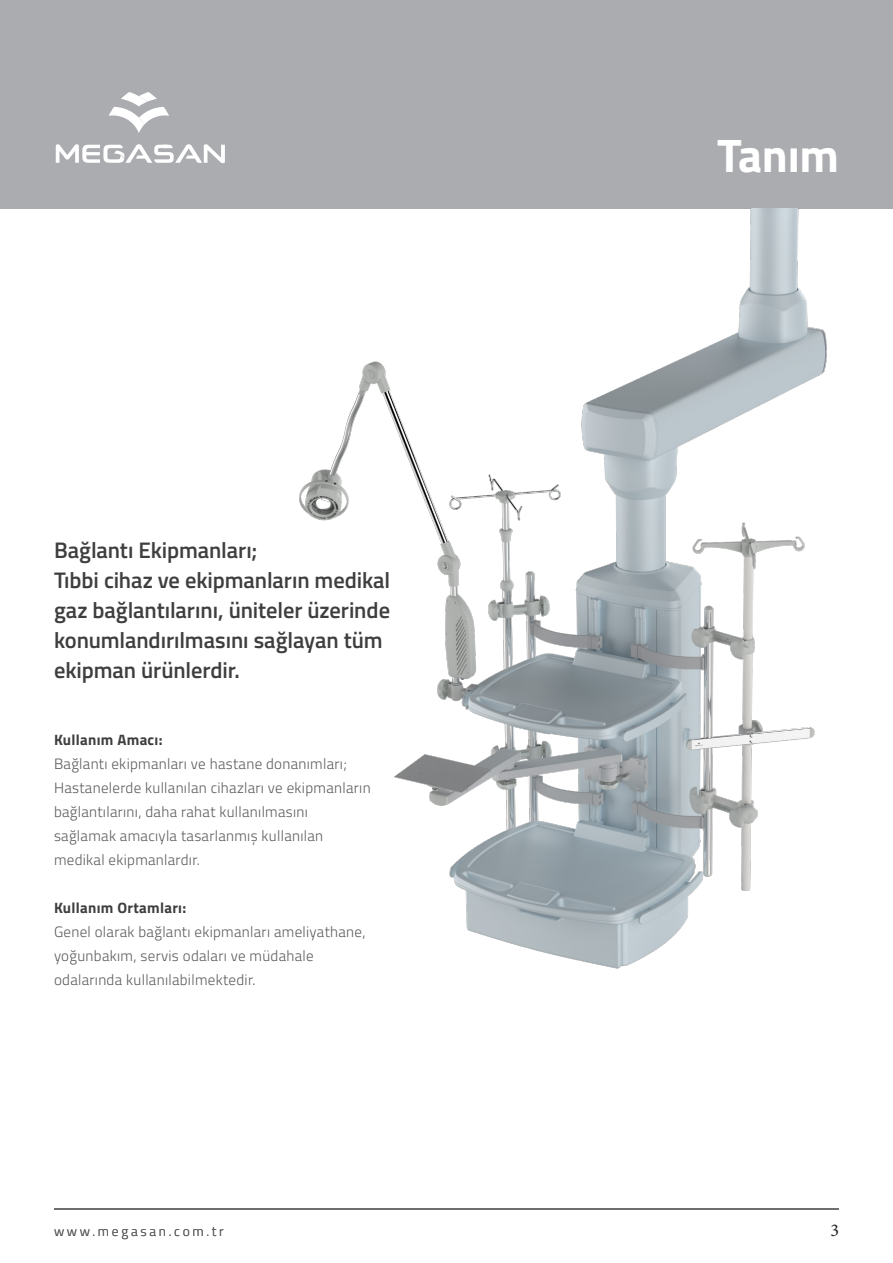
<style>
.page{position:relative;width:893px;height:1263px;background:#fff}
.page>*{position:absolute;margin:0;border:0;box-sizing:border-box;transform-origin:0 0}
.t1{font:700 47.1px "Titillium Web";letter-spacing:-.01em;color:#fff}
.t2{font:600 22.5px/30px "Titillium Web";letter-spacing:-.005em;color:#3e3e3f}
.t3{font:18px "Minion Pro";color:#231f20}
.t4{font:300 15px/24px "Titillium Web";letter-spacing:.02em;color:#5c5c5f}
.t5{font:700 15px "Titillium Web";letter-spacing:.02em;color:#3e3e3f}
.t6{font:300 13.5px "Titillium Web";letter-spacing:.2em;color:#5b5b5e}
</style>
<div class="page">
<div style="left:0;top:0;width:893px;height:208px;background:#abacb0"></div>
<svg style="left:56px;top:144px;width:169px;height:19px"></svg>
<svg style="left:109px;top:92px;width:60px;height:41px"></svg>
<hr style="left:54px;top:1209px;width:785px;height:1px;background:#5c5c5f">
<img style="left:202px;top:208px;width:638px;height:761px">
<p class="t2" style="left:54px;top:534px;width:205px">Bağlantı Ekipmanları;</p>
<p class="t2" style="left:54px;top:564px;width:338px">Tıbbi cihaz ve ekipmanların medikal gaz bağlantılarını, üniteler üzerinde konumlandırılmasını sağlayan tüm ekipman ürünlerdir.</p>
<p class="t5" style="left:54px;top:729px;width:110px">Kullanım Amacı:</p>
<p class="t4" style="left:54px;top:751px;width:318px">Bağlantı ekipmanları ve hastane donanımları; Hastanelerde kullanılan cihazları ve ekipmanların bağlantılarını, daha rahat kullanılmasını sağlamak amacıyla tasarlanmış kullanılan medikal ekipmanlardır.</p>
<p class="t5" style="left:54px;top:897px;width:134px">Kullanım Ortamları:</p>
<p class="t4" style="left:54px;top:919px;width:313px">Genel olarak bağlantı ekipmanları ameliyathane, yoğunbakım, servis odaları ve müdahale odalarında kullanılabilmektedir.</p>
<p class="t1" style="left:717px;top:119px;width:123px">Tanım</p>
<p class="t6" style="left:54px;top:1221px;width:171px">www.megasan.com.tr</p>
<p class="t3" style="left:830px;top:1218px;width:10px">3</p>
</div>
